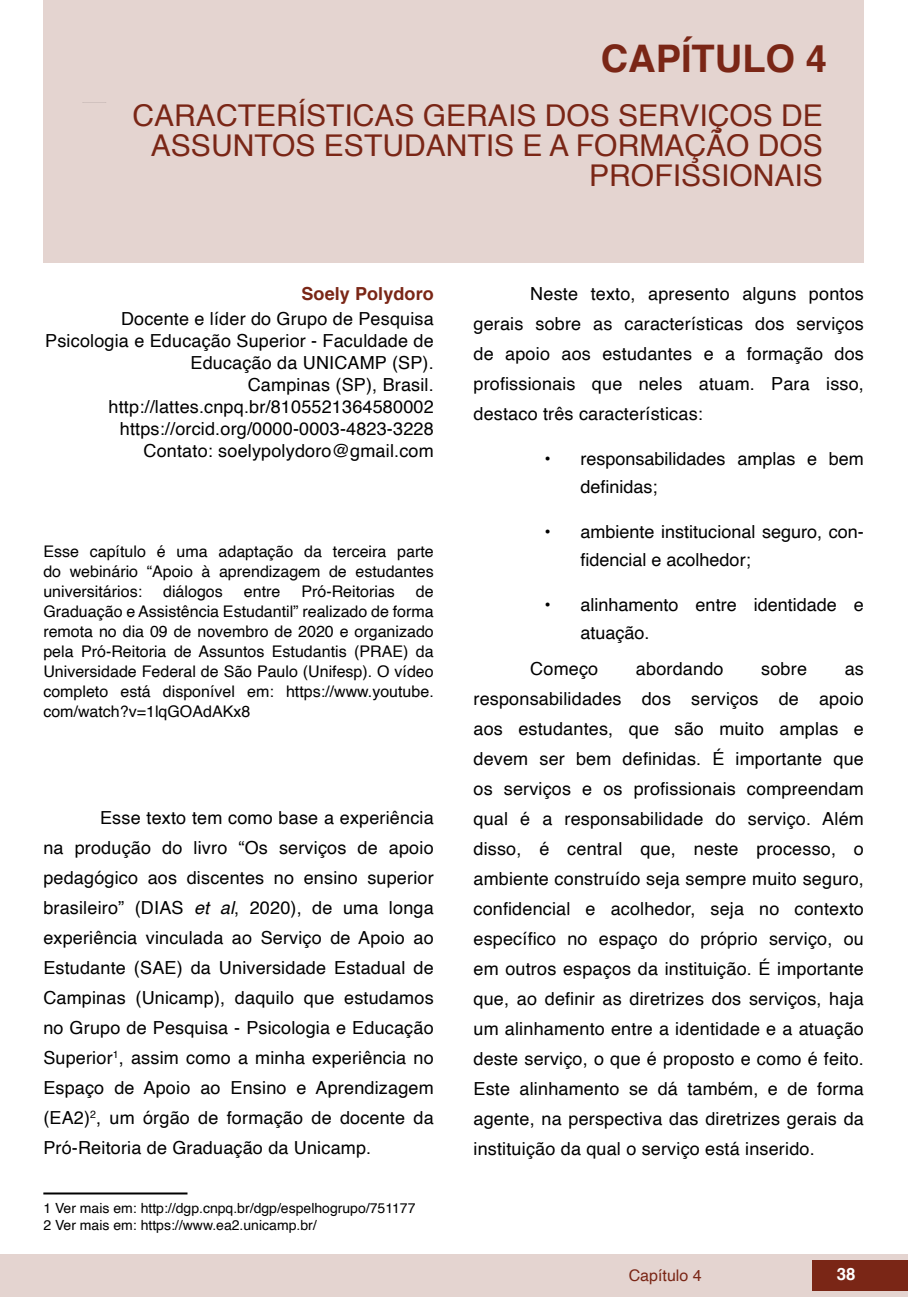
<style>
.page{position:relative;width:908px;height:1304px;background:#fff}
.page>*{position:absolute;margin:0;border:0;box-sizing:border-box;transform-origin:0 0}
.t1{font:700 38px "Helvetica";color:#7a2616}
.t2{font:30px/30px "Helvetica";color:#7a2616;text-align:right}
.t3{font:18px/30px "Helvetica";letter-spacing:.01em;color:#000;text-align:justify}
.t4{font:700 18px "Helvetica";letter-spacing:.005em;color:#7a2616}
.t5{font:700 16.8px "Helvetica";color:#fff}
.t6{font:16px/20px "Helvetica";color:#000;text-align:justify}
.t7{font:16px "Helvetica";color:#7a2616}
.t8{font:14px/16.8px "Helvetica";color:#000}
.s1{font-style:italic}
</style>
<div class="page">
<div style="left:0;top:1254px;width:906px;height:43px;background:#e4d4d0"></div>
<div style="left:812px;top:1261px;width:95px;height:30px;background:#7a2616"></div>
<div style="left:43px;top:0;width:820px;height:263px;background:#e4d4d0"></div>
<hr style="left:43px;top:1192px;width:144px;height:2px;background:#000">
<h1 class="t1" style="left:600px;top:28px;width:227px">CAPÍTULO 4</h1>
<h2 class="t2" style="left:132px;top:102px;width:691px">CARACTERÍSTICAS GERAIS DOS SERVIÇOS DE<br>ASSUNTOS ESTUDANTIS E A FORMAÇÃO DOS<br>PROFISSIONAIS</h2>
<p class="t4" style="left:301px;top:279px;width:134px">Soely Polydoro</p>
<p class="t3" style="left:45px;top:309px;width:390px;line-height:22px;text-align:right">Docente e líder do Grupo de Pesquisa Psicologia e Educação Superior - Faculdade de Educação da UNICAMP (SP).<br>Campinas (SP), Brasil. http://lattes.cnpq.br/8105521364580002 https://orcid.org/0000-0003-4823-3228<br>Contato: soelypolydoro@gmail.com</p>
<p class="t6" style="left:43px;top:542px;width:392px">Esse capítulo é uma adaptação da terceira parte do webinário “Apoio à aprendizagem de estudantes universitários:</p>
<p class="t6" style="left:163px;top:582px;width:61px">diálogos</p>
<p class="t6" style="left:244px;top:582px;width:38px">entre</p>
<p class="t6" style="left:301px;top:582px;width:95px">Pró-Reitorias</p>
<p class="t6" style="left:43px;top:582px;width:392px;text-indent:372px">de Graduação e Assistência Estudantil” realizado de forma remota no dia 09 de novembro de 2020 e organizado pela Pró-Reitoria de Assuntos Estudantis (PRAE) da Universidade Federal de São Paulo (Unifesp). O vídeo completo está disponível em: https://www.youtube. com/watch?v=1lqGOAdAKx8</p>
<p class="t3" style="left:43px;top:803px;width:392px;text-indent:57px">Esse texto tem como base a experiência na produção do livro “Os serviços de apoio pedagógico aos discentes no ensino superior brasileiro” (DIAS <span class="s1">et al</span>, 2020), de uma longa experiência vinculada ao Serviço de Apoio ao Estudante (SAE) da Universidade Estadual de Campinas (Unicamp), daquilo que estudamos no Grupo de Pesquisa - Psicologia e Educação Superior<sup>1</sup>, assim como a minha experiência no Espaço de Apoio ao Ensino e Aprendizagem (EA2)<sup>2</sup>, um órgão de formação de docente da Pró-Reitoria de Graduação da Unicamp.</p>
<p class="t8" style="left:43px;top:1201px;width:373px">1 Ver mais em: http://dgp.cnpq.br/dgp/espelhogrupo/751177<br>2 Ver mais em: https://www.ea2.unicamp.br/</p>
<p class="t3" style="left:473px;top:279px;width:392px;text-indent:57px">Neste texto, apresento alguns pontos gerais sobre as características dos serviços de apoio aos estudantes e a formação dos profissionais que neles atuam. Para isso, destaco três características:</p>
<p class="t3" style="left:580px;top:445px;width:285px;line-height:28px;text-indent:-36px">• responsabilidades amplas e bem definidas;</p>
<p class="t3" style="left:580px;top:518px;width:285px;line-height:28px;text-indent:-36px">• ambiente institucional seguro, con&shy;fidencial e acolhedor;</p>
<p class="t3" style="left:580px;top:591px;width:285px;line-height:28px;text-indent:-36px">• alinhamento entre identidade e atuação.</p>
<p class="t3" style="left:530px;top:654px;width:69px">Começo</p>
<p class="t3" style="left:635px;top:654px;width:89px">abordando</p>
<p class="t3" style="left:760px;top:654px;width:47px">sobre</p>
<p class="t3" style="left:473px;top:654px;width:392px;text-indent:371px">as responsabilidades dos serviços de apoio aos estudantes, que são muito amplas e devem ser bem definidas. É importante que os serviços e os profissionais compreendam qual é a responsabilidade do serviço. Além disso, é central que, neste processo, o ambiente construído seja sempre muito seguro, confidencial e acolhedor, seja no contexto específico no espaço do próprio serviço, ou em outros espaços da instituição. É importante que, ao definir as diretrizes dos serviços, haja um alinhamento entre a identidade e a atuação deste serviço, o que é proposto e como é feito.<br>Este alinhamento se dá também, e de forma agente, na perspectiva das diretrizes gerais da instituição da qual o serviço está inserido.</p>
<p class="t7" style="left:628px;top:1263px;width:74px">Capítulo 4</p>
<p class="t5" style="left:836px;top:1261px;width:20px">38</p>
</div>
